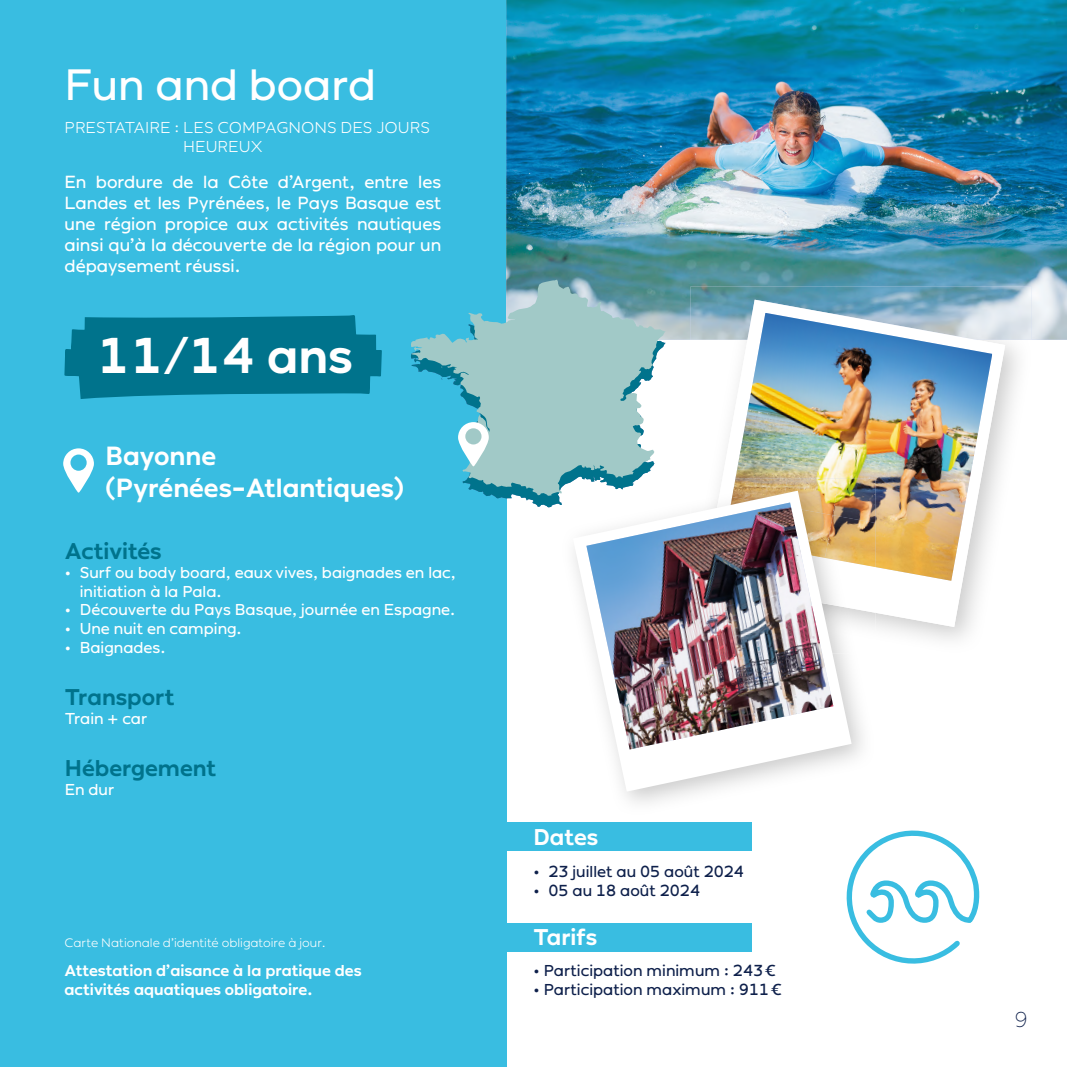
<style>
.page{position:relative;width:1067px;height:1067px;background:#fff}
.page>*{position:absolute;margin:0;border:0;box-sizing:border-box;transform-origin:0 0}
.t1{font:500 49px "Ondo";color:#fff}
.t2{font:43.75px "Ondo";color:#fff}
.t3{font:500 26.25px/31.5px "Ondo";color:#fff}
.t4{font:500 22.75px "Ondo";color:#00738c}
.t5{font:500 22.75px "Ondo";color:#fff}
.t6{font:200 21px "Ondo";color:#0e204b}
.t7{font:17.5px/21px "Ondo";color:#fff;text-align:justify}
.t8{font:15.75px/18.9px "Ondo";color:#fff}
.t9{font:15.75px "Ondo";color:#0e204b}
.t10{font:500 15.75px/18.9px "Ondo";color:#fff}
.t11{font:300 15.75px/18.9px "Ondo";color:#fff}
.t12{font:300 12.25px "Ondo";color:#fff}
</style>
<div class="page">
<div style="left:0;top:0;width:506px;height:1067px;background:#39bde1"></div>
<svg style="left:63px;top:448px;width:31px;height:44px"></svg>
<div style="left:70px;top:454px;width:17px;height:17px;background:#39bde1;border-radius:50%"></div>
<img style="left:506px;top:0;width:561px;height:300px">
<div style="left:455px;top:822px;width:297px;height:29px;background:#39bde1"></div>
<div style="left:455px;top:923px;width:297px;height:28px;background:#39bde1"></div>
<img style="left:690px;top:286px;width:341px;height:354px">
<svg style="left:703px;top:414px;width:302px;height:213px"></svg>
<img style="left:735px;top:414px;width:257px;height:167px">
<img style="left:690px;top:479px;width:185px;height:161px">
<img style="left:703px;top:479px;width:172px;height:134px">
<img style="left:732px;top:479px;width:50px;height:11px">
<img style="left:782px;top:479px;width:50px;height:11px">
<img style="left:832px;top:479px;width:43px;height:36px">
<img style="left:851px;top:515px;width:24px;height:52px">
<svg style="left:573px;top:490px;width:278px;height:301px"></svg>
<img style="left:586px;top:502px;width:247px;height:247px">
<svg style="left:494px;top:496px;width:172px;height:11px"></svg>
<svg style="left:462px;top:279px;width:204px;height:217px;fill:#a1c9c7"></svg>
<svg style="left:458px;top:422px;width:31px;height:44px"></svg>
<div style="left:465px;top:428px;width:16px;height:16px;background:#a1c9c7;border-radius:50%"></div>
<svg style="left:846px;top:830px;width:132px;height:134px"></svg>
<svg style="left:64px;top:300px;width:1003px;height:114px"></svg>
<h2 class="t2" style="left:64px;top:58px;width:313px">Fun and board</h2>
<p class="t11" style="left:183px;top:118px;width:248px;text-indent:-119px">PRESTATAIRE : LES COMPAGNONS DES JOURS<br>HEUREUX</p>
<p class="t7" style="left:64px;top:171px;width:378px">En bordure de la Côte d’Argent, entre les Landes et les Pyrénées, le Pays Basque est une région propice aux activités nautiques ainsi qu’à la découverte de la région pour un dépaysement réussi.</p>
<h1 class="t1" style="left:98px;top:327px;width:257px">11/14 ans</h1>
<h3 class="t3" style="left:106px;top:440px;width:300px">Bayonne (Pyrénées-Atlantiques)</h3>
<h3 class="t4" style="left:65px;top:537px;width:98px">Activités</h3>
<p class="t8" style="left:80px;top:562px;width:377px;text-indent:-15px">• Surf ou body board, eaux vives, baignades en lac, initiation à la Pala.</p>
<p class="t8" style="left:65px;top:600px;width:392px">• Découverte du Pays Basque, journée en Espagne.</p>
<p class="t8" style="left:65px;top:619px;width:178px">• Une nuit en camping.</p>
<p class="t8" style="left:65px;top:638px;width:102px">• Baignades.</p>
<h3 class="t4" style="left:65px;top:684px;width:111px">Transport</h3>
<p class="t8" style="left:65px;top:709px;width:84px">Train + car</p>
<h3 class="t4" style="left:65px;top:755px;width:153px">Hébergement</h3>
<p class="t8" style="left:65px;top:780px;width:51px">En dur</p>
<p class="t12" style="left:64px;top:936px;width:263px">Carte Nationale d’identité obligatoire à jour.</p>
<p class="t10" style="left:64px;top:961px;width:299px">Attestation d’aisance à la pratique des activités aquatiques obligatoire.</p>
<h3 class="t5" style="left:533px;top:823px;width:66px">Dates</h3>
<p class="t9" style="left:533px;top:862px;width:212px">• 23 juillet au 05 août 2024</p>
<p class="t9" style="left:533px;top:880px;width:168px">• 05 au 18 août 2024</p>
<h3 class="t5" style="left:533px;top:923px;width:65px">Tarifs</h3>
<p class="t9" style="left:533px;top:961px;width:244px">• Participation minimum : 243 €</p>
<p class="t9" style="left:533px;top:980px;width:249px">• Participation maximum : 911 €</p>
<p class="t6" style="left:1014px;top:1007px;width:14px">9</p>
</div>
